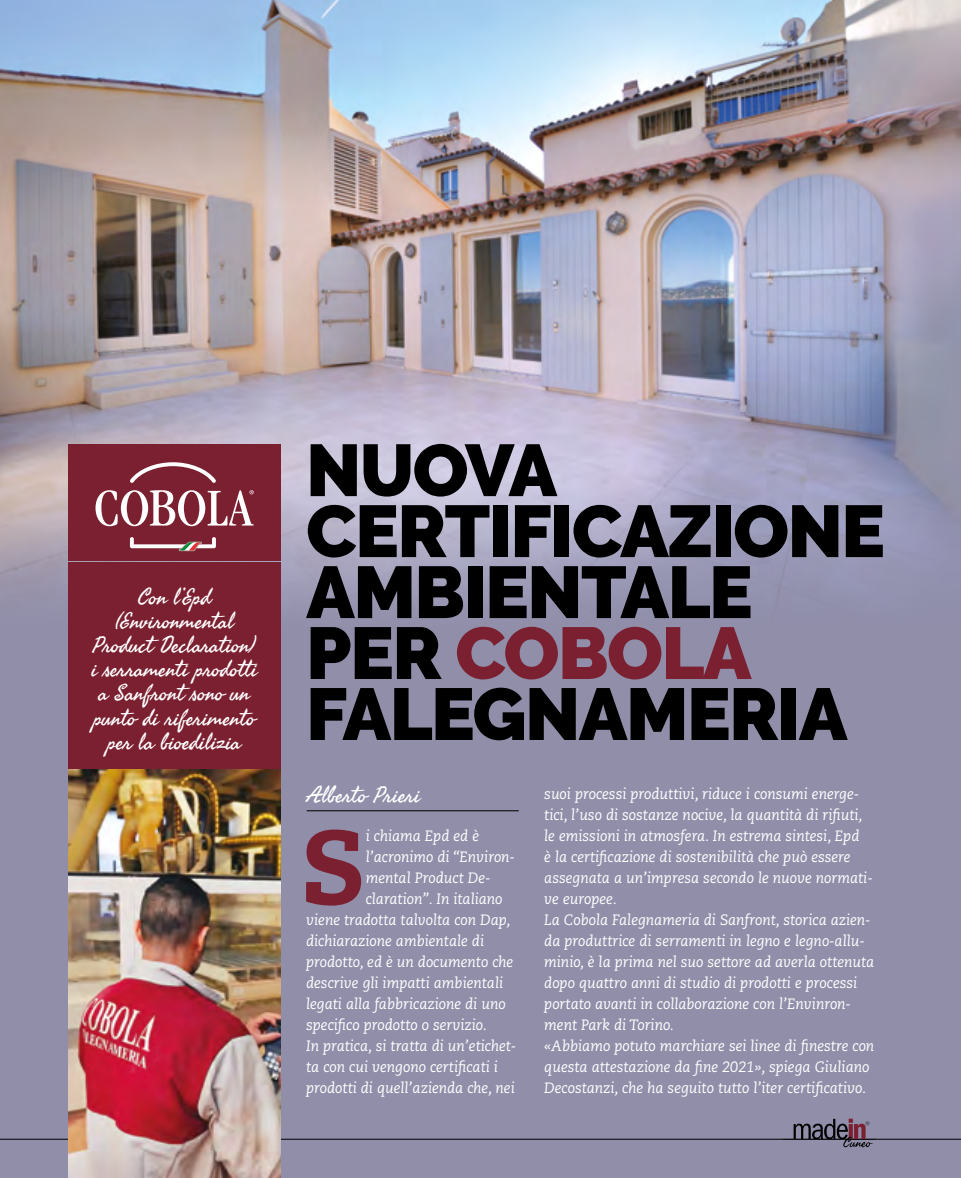
<style>
.page{position:relative;width:961px;height:1178px;background:#908ea9}
.page>*{position:absolute;margin:0;border:0;box-sizing:border-box;transform-origin:0 0}
.t1{font:800 105px "Caecilia LT Std";color:#7b2031}
.t2{font:900 73.05px/60.9px "Raleway";letter-spacing:-.02em;color:#000}
.t3{font:22.5px/24px "Madein Cuneo";letter-spacing:-.005em;color:#fff;text-align:center}
.t4{font:italic 15px/21px "Caecilia LT Std";color:#fff}
.s1{color:#7b2031}
</style>
<div class="page">
<img style="left:0;top:0;width:961px;height:601px">
<hr style="left:307px;top:810px;width:212px;height:1px;background:#000">
<div style="left:68px;top:562px;width:213px;height:208px;background:#7b2031"></div>
<div style="left:69px;top:444px;width:212px;height:117px;background:#7b2031"></div>
<svg style="left:130px;top:462px;width:86px;height:21px"></svg>
<svg style="left:130px;top:537px;width:86px;height:14px"></svg>
<svg style="left:96px;top:490px;width:158px;height:36px"></svg>
<hr style="left:0;top:1139px;width:961px;height:1px;background:#000">
<svg style="left:782px;top:1119px;width:94px;height:28px"></svg>
<img style="left:68px;top:770px;width:213px;height:408px">
<h3 class="t3" style="left:91px;top:586px;width:168px">Con l’Epd (Environmental<br>Product Declaration) i serramenti prodotti a Sanfront sono un punto di riferimento per la bioedilizia</h3>
<h2 class="t2" style="left:306px;top:440px;width:580px">NUOVA<br>CERTIFICAZIONE<br>AMBIENTALE<br>PER <span class="s1">COBOLA<br></span>FALEGNAMERIA</h2>
<h3 class="t3" style="left:307px;top:783px;width:115px">Alberto Prieri</h3>
<h1 class="t1" style="left:302px;top:802px;width:66px">S</h1>
<p class="t4" style="left:366px;top:826px;width:115px">i chiama Epd ed è</p>
<p class="t4" style="left:366px;top:847px;width:151px">l’acronimo di “Environ-</p>
<p class="t4" style="left:366px;top:868px;width:126px">mental Product De-</p>
<p class="t4" style="left:366px;top:889px;width:138px">claration”. In italiano</p>
<p class="t4" style="left:306px;top:910px;width:206px">viene tradotta talvolta con Dap,</p>
<p class="t4" style="left:306px;top:931px;width:179px">dichiarazione ambientale di</p>
<p class="t4" style="left:306px;top:952px;width:209px">prodotto, ed è un documento che</p>
<p class="t4" style="left:306px;top:973px;width:198px">descrive gli impatti ambientali</p>
<p class="t4" style="left:306px;top:994px;width:201px">legati alla fabbricazione di uno</p>
<p class="t4" style="left:306px;top:1015px;width:182px">specifico prodotto o servizio.</p>
<p class="t4" style="left:306px;top:1036px;width:212px">In pratica, si tratta di un’etichet-</p>
<p class="t4" style="left:306px;top:1057px;width:193px">ta con cui vengono certificati i</p>
<p class="t4" style="left:306px;top:1078px;width:210px">prodotti di quell’azienda che, nei</p>
<p class="t4" style="left:544px;top:784px;width:332px">suoi processi produttivi, riduce i consumi energe&shy;tici, l’uso di sostanze nocive, la quantità di rifiuti, le emissioni in atmosfera. In estrema sintesi, Epd<br>è la certificazione di sostenibilità che può essere assegnata a un’impresa secondo le nuove normati&shy;ve europee.<br>La Cobola Falegnameria di Sanfront, storica azien&shy;da produttrice di serramenti in legno e legno-allu&shy;minio, è la prima nel suo settore ad averla ottenuta dopo quattro anni di studio di prodotti e processi portato avanti in collaborazione con l’Envinron&shy;ment Park di Torino.<br>«Abbiamo potuto marchiare sei linee di finestre con questa attestazione da fine 2021», spiega Giuliano Decostanzi, che ha seguito tutto l’iter certificativo.</p>
</div>
